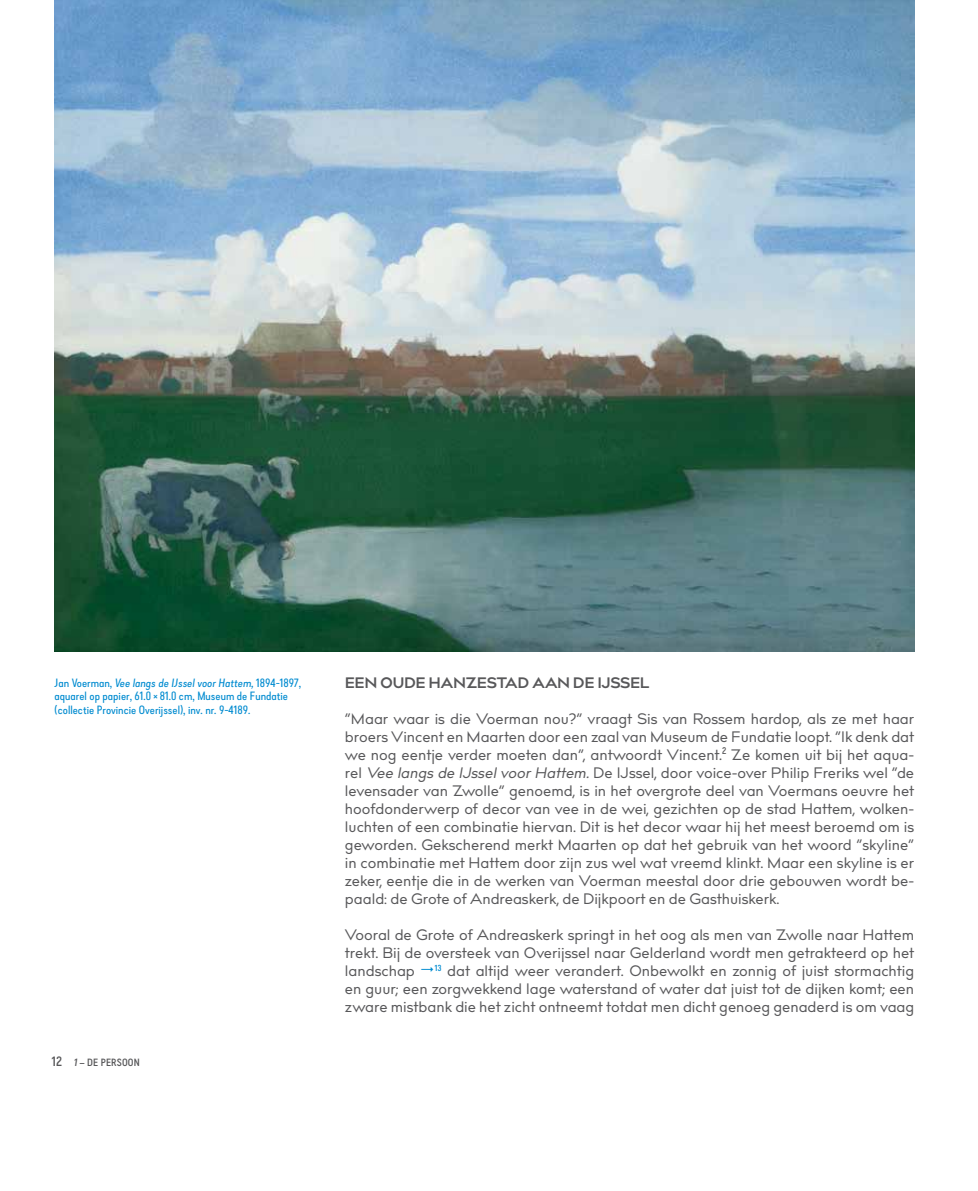
<style>
.page{position:relative;width:978px;height:1191px;background:#fff}
.page>*{position:absolute;margin:0;border:0;box-sizing:border-box;transform-origin:0 0}
.t1{font:15px/18px "billcorporatemedium";color:#58585a;text-align:justify}
.t2{font:700 15px "billcorporatemedium";letter-spacing:.01em;color:#58585a}
.t3{font:12px/13.5px "Falena";color:#008bd0}
.t4{font:500 10.5px "Falena";letter-spacing:.01em;color:#58585a}
.s1{font-style:italic}
.s2{font-size:13.5px}
.s3{font-family:"Arrows";font-size:18px;color:#008bd0}
</style>
<div class="page">
<img style="left:54px;top:0;width:860px;height:651px">
<p class="t3" style="left:55px;top:676px;width:248px">Jan Voerman, <span class="s1">Vee langs de IJssel voor Hattem,</span> 1894-1897, aquarel op papier, 61.0 × 81.0 cm, Museum de Fundatie (collectie Provincie Overijssel), inv. nr. 9-4189.</p>
<p class="t4" style="left:52px;top:1055px;width:89px"><span class="s2">12</span> <span class="s1">1</span> — DE PERSOON</p>
<p class="t2" style="left:345px;top:671px;width:306px">EEN OUDE HANZESTAD AAN DE IJSSEL</p>
<p class="t1" style="left:345px;top:710px;width:571px">“Maar waar is die Voerman nou?” vraagt Sis van Rossem hardop, als ze met haar broers Vincent en Maarten door een zaal van Museum de Fundatie loopt. “Ik denk dat we nog eentje verder moeten dan”, antwoordt Vincent.<sup>2</sup> Ze komen uit bij het aqua&shy;rel <span class="s1">Vee langsde IJsselvoorHattem.</span>De IJssel, door voice-over Philip Freriks wel “de levensader van Zwolle” genoemd, is in het overgrote deel van Voermans oeuvre het hoofdonderwerp of decor van vee in de wei, gezichten op de stad Hattem, wolken&shy;luchten of een combinatie hiervan. Dit is het decor waar hij het meest beroemd om is geworden. Gekscherend merkt Maarten op dat het gebruik van het woord “skyline” in combinatie met Hattem door zijn zus wel wat vreemd klinkt. Maar een skyline is er zeker, eentje die in de werken van Voerman meestal door drie gebouwen wordt be&shy;paald: de Grote of Andreaskerk, de Dijkpoort en de Gasthuiskerk.</p>
<p class="t1" style="left:345px;top:926px;width:571px">Vooral de Grote of Andreaskerk springt in het oog als men van Zwolle naar Hattem trekt. Bij de oversteek van Overijssel naar Gelderland wordt men getrakteerd op het landschap <span class="s3">I</span><sup>13</sup> dat altijd weer verandert. Onbewolkt en zonnig of juist stormachtig en guur; een zorgwekkend lage waterstand of water dat juist tot de dijken komt; een zware mistbank die het zicht ontneemt totdat men dicht genoeg genaderd is om vaag</p>
</div>
